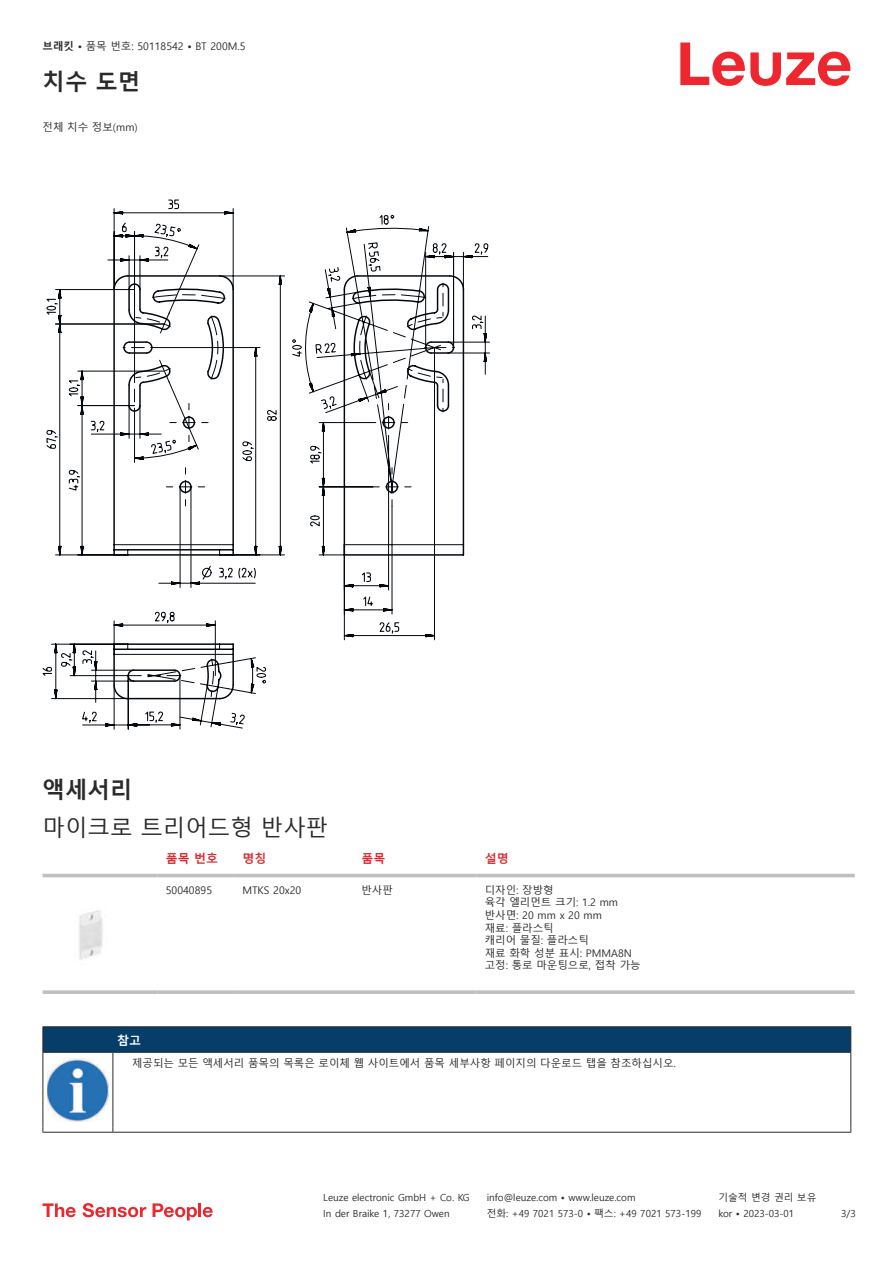
<style>
.page{position:relative;width:893px;height:1263px;background:#fff}
.page>*{position:absolute;margin:0;border:0;box-sizing:border-box;transform-origin:0 0}
.t1{font:22.5px "Malgun Gothic";color:#2b292a}
.t2{font:700 22.5px "Malgun Gothic";color:#2b292a}
.t3{font:700 12px "Malgun Gothic";color:#db2a30}
.t4{font:700 12px "Malgun Gothic";color:#fff}
.t5{font:10.5px/12.6px "Malgun Gothic";color:#2b292a}
.t6{font:9.75px "Malgun Gothic";color:#2b292a}
.s1{font-weight:700}
</style>
<div class="page">
<svg style="left:680px;top:43px;width:170px;height:43px"></svg>
<div style="left:43px;top:873px;width:812px;height:5px;background:#eeefef"></div>
<hr style="left:43px;top:874px;width:114px;height:3px;background:#bdbfc1">
<hr style="left:157px;top:874px;width:77px;height:3px;background:#bdbfc1">
<hr style="left:234px;top:874px;width:119px;height:3px;background:#bdbfc1">
<hr style="left:353px;top:874px;width:123px;height:3px;background:#bdbfc1">
<hr style="left:476px;top:874px;width:379px;height:3px;background:#bdbfc1">
<svg style="left:43px;top:990px;width:114px;height:4px"></svg>
<svg style="left:157px;top:990px;width:77px;height:4px"></svg>
<svg style="left:234px;top:990px;width:119px;height:4px"></svg>
<svg style="left:353px;top:990px;width:123px;height:4px"></svg>
<svg style="left:476px;top:990px;width:379px;height:4px;background:#c3c5c7"></svg>
<img style="left:79px;top:910px;width:24px;height:50px">
<svg style="left:44px;top:1053px;width:806px;height:79px"></svg>
<hr style="left:43px;top:1026px;width:70px;height:1px;background:#2b292a">
<hr style="left:43px;top:1052px;width:70px;height:1px;background:#2b292a">
<hr style="left:113px;top:1026px;width:738px;height:1px;background:#2b292a">
<svg style="left:43px;top:1027px;width:808px;height:25px;background:#063c67"></svg>
<hr style="left:113px;top:1052px;width:738px;height:1px;background:#2b292a">
<hr style="left:43px;top:1053px;width:1px;height:75px;background:#2b292a">
<hr style="left:113px;top:1053px;width:1px;height:75px;background:#2b292a">
<hr style="left:850px;top:1053px;width:1px;height:75px;background:#2b292a">
<hr style="left:43px;top:1132px;width:70px;height:1px;background:#2b292a">
<hr style="left:113px;top:1132px;width:738px;height:1px;background:#2b292a">
<img style="left:47px;top:1059px;width:61px;height:62px">
<div style="left:115px;top:1053px;width:734px;height:20px;background:#fff"></div>
<svg style="left:43px;top:1203px;width:33px;height:14px"></svg>
<svg style="left:83px;top:1203px;width:63px;height:14px"></svg>
<svg style="left:153px;top:1203px;width:44px;height:17px"></svg>
<hr style="left:198px;top:1203px;width:3px;height:14px;background:#ed272d">
<svg style="left:203px;top:1207px;width:10px;height:10px"></svg>
<svg style="left:454px;top:243px;width:36px;height:313px"></svg>
<svg style="left:51px;top:208px;width:403px;height:521px"></svg>
<p class="t5" style="left:43px;top:40px;width:204px"><span class="s1">브래킷 •</span> 품목 번호: 50118542 <span class="s1">•</span> BT 200M.5</p>
<h1 class="t2" style="left:43px;top:69px;width:99px">치수 도면</h1>
<p class="t5" style="left:43px;top:121px;width:97px">전체 치수 정보(mm)</p>
<h1 class="t2" style="left:43px;top:776px;width:91px">액세서리</h1>
<h1 class="t1" style="left:43px;top:815px;width:287px">마이크로 트리어드형 반사판</h1>
<p class="t3" style="left:166px;top:851px;width:54px">품목 번호</p>
<p class="t3" style="left:242px;top:851px;width:25px">명칭</p>
<p class="t3" style="left:361px;top:851px;width:25px">품목</p>
<p class="t3" style="left:485px;top:851px;width:25px">설명</p>
<p class="t5" style="left:166px;top:884px;width:48px">50040895</p>
<p class="t5" style="left:242px;top:884px;width:60px">MTKS 20x20</p>
<p class="t5" style="left:361px;top:884px;width:33px">반사판</p>
<p class="t5" style="left:485px;top:884px;width:157px">디자인: 장방형<br>육각 엘리먼트 크기: 1.2 mm 반사면: 20 mm x 20 mm<br>재료: 플라스틱<br>캐리어 물질: 플라스틱<br>재료 화학 성분 표시: PMMA8N 고정: 통로 마운팅으로, 접착 가능</p>
<p class="t4" style="left:117px;top:1033px;width:25px">참고</p>
<p class="t5" style="left:132px;top:1057px;width:545px">제공되는 모든 액세서리 품목의 목록은 로이체 웹 사이트에서 품목 세부사항 페이지의 다운로드 탭을 참조하십시오.</p>
<p class="t6" style="left:323px;top:1192px;width:148px">Leuze electronic GmbH + Co. KG</p>
<p class="t6" style="left:487px;top:1192px;width:150px">info@leuze.com • www.leuze.com</p>
<p class="t6" style="left:718px;top:1192px;width:100px">기술적 변경 권리 보유</p>
<p class="t6" style="left:323px;top:1208px;width:128px">In der Braike 1, 73277 Owen</p>
<p class="t6" style="left:487px;top:1208px;width:216px">전화: +49 7021 573-0 • 팩스: +49 7021 573-199</p>
<p class="t6" style="left:718px;top:1208px;width:77px">kor • 2023-03-01</p>
<p class="t6" style="left:841px;top:1208px;width:16px">3 /3</p>
</div>
